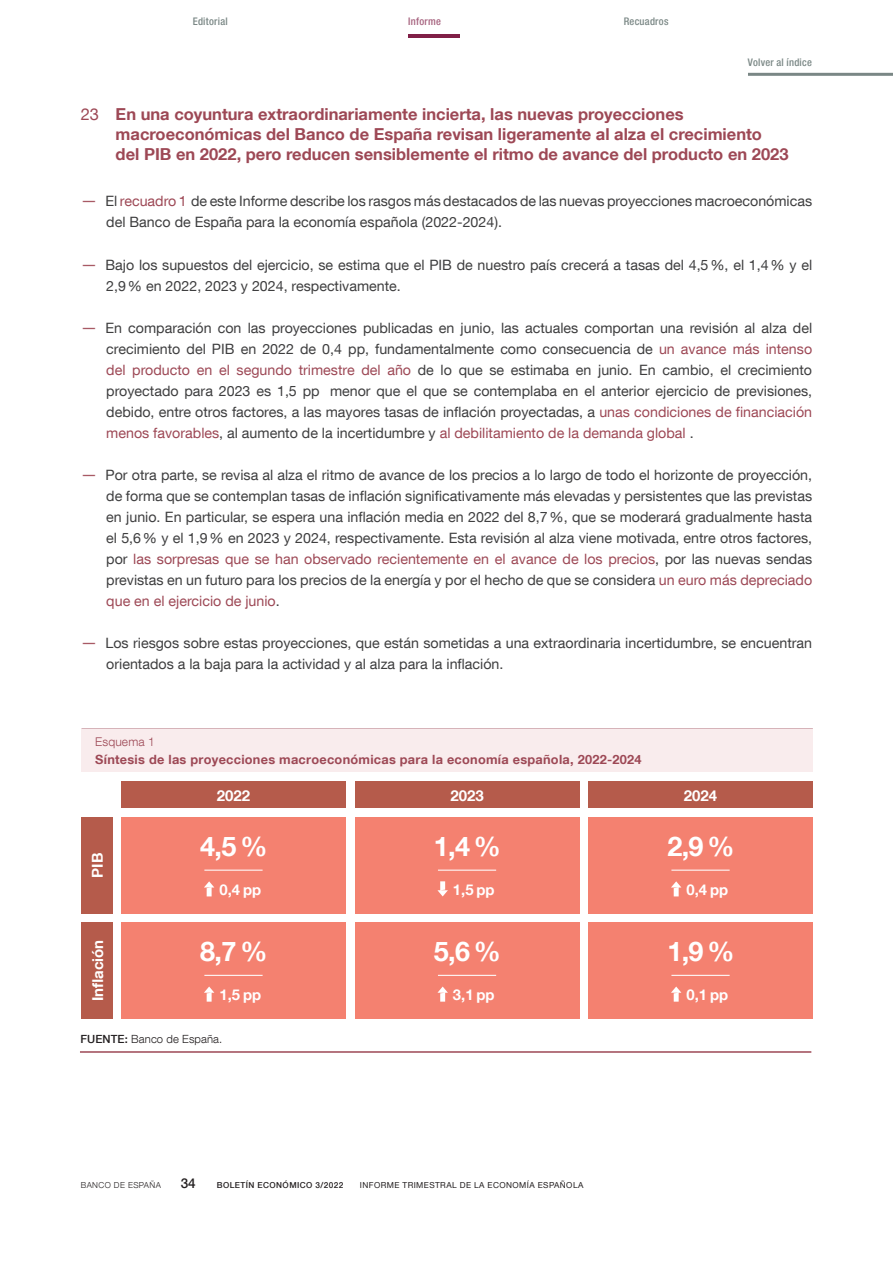
<style>
.page{position:relative;width:893px;height:1263px;background:#fff}
.page>*{position:absolute;margin:0;border:0;box-sizing:border-box;transform-origin:0 0}
.t1{font:700 27px "Bd E Neue Helvetica";color:#fff}
.Título_fichas{font:700 16.5px/19.8px "Bd E Neue Helvetica";color:#9d4855}
.t2{font:700 15px "Bd E Neue Helvetica";color:#fff}
.t3{font:700 14.85px "Bd E Neue Helvetica";color:#fff}
.Texto_ficha_Bullets{font:14.25px/21px "Bd E Neue Helvetica";color:#3e3e3f}
.t4{font:500 13.5px "Bd E Neue Helvetica";color:#231f20}
.t5{font:700 12.75px "Bd E Neue Helvetica";letter-spacing:.02em;color:#9d4855}
.t6{font:300 12px "Bd E Neue Helvetica";letter-spacing:.01em;color:#9d4855}
.t7{font:300 11.25px "Bd E Neue Helvetica";letter-spacing:.01em;color:#231f20}
.t8{font:500 condensed 10.5px "Bd E Neue Helvetica";letter-spacing:.025em;color:#7a8785}
.t9{font:500 condensed 10.5px "Bd E Neue Helvetica";letter-spacing:.025em;color:#a6627e}
.t10{font:8.25px "Bd E Neue Helvetica";letter-spacing:.05em;color:#231f20}
.t11{font:500 8.25px "Bd E Neue Helvetica";letter-spacing:.05em;color:#231f20}
.t12{font:300 8.25px "Bd E Neue Helvetica";letter-spacing:.05em;color:#231f20}
.s1{font-weight:400}
.s2{font-size:16.5px;color:#a85a65}
.s3{color:#9d4855}
.s4{font-weight:500}
</style>
<div class="page">
<hr style="left:408px;top:34px;width:52px;height:4px;background:#801f47">
<hr style="left:748px;top:73px;width:145px;height:3px;background:#7a8785">
<hr style="left:81px;top:728px;width:732px;height:2px;background:#9d4855">
<div style="left:81px;top:729px;width:732px;height:43px;background:#f9eced"></div>
<div style="left:81px;top:817px;width:32px;height:96px;background:#b55b4b"></div>
<div style="left:121px;top:817px;width:225px;height:96px;background:#f48170"></div>
<div style="left:355px;top:817px;width:224px;height:96px;background:#f48170"></div>
<div style="left:588px;top:817px;width:225px;height:96px;background:#f48170"></div>
<div style="left:81px;top:922px;width:32px;height:96px;background:#b55b4b"></div>
<div style="left:121px;top:922px;width:225px;height:96px;background:#f48170"></div>
<div style="left:355px;top:922px;width:224px;height:96px;background:#f48170"></div>
<div style="left:588px;top:922px;width:225px;height:96px;background:#f48170"></div>
<div style="left:121px;top:781px;width:225px;height:27px;background:#b55b4b"></div>
<div style="left:355px;top:781px;width:224px;height:27px;background:#b55b4b"></div>
<div style="left:588px;top:781px;width:225px;height:27px;background:#b55b4b"></div>
<hr style="left:80px;top:1051px;width:731px;height:2px;background:#9d4855">
<hr style="left:204px;top:870px;width:59px;height:1px;background:#fff">
<svg style="left:204px;top:881px;width:10px;height:15px"></svg>
<hr style="left:438px;top:870px;width:58px;height:1px;background:#fff">
<svg style="left:437px;top:881px;width:11px;height:15px"></svg>
<hr style="left:671px;top:870px;width:59px;height:1px;background:#fff">
<svg style="left:671px;top:881px;width:10px;height:15px"></svg>
<hr style="left:204px;top:975px;width:59px;height:1px;background:#fff">
<svg style="left:204px;top:986px;width:10px;height:16px"></svg>
<hr style="left:438px;top:975px;width:58px;height:1px;background:#fff">
<svg style="left:437px;top:986px;width:11px;height:16px"></svg>
<hr style="left:671px;top:975px;width:59px;height:1px;background:#fff">
<svg style="left:671px;top:986px;width:10px;height:16px"></svg>
<p class="t8" style="left:193px;top:15px;width:37px">Editorial</p>
<p class="t9" style="left:408px;top:15px;width:34px">Informe</p>
<p class="t8" style="left:624px;top:15px;width:46px">Recuadros</p>
<p class="t8" style="left:748px;top:56px;width:65px">Volver al índice</p>
<p class="Título_fichas" style="left:116px;top:104px;width:674px;text-indent:-35px"><span class="s1">23</span> En una coyuntura extraordinariamente incierta, las nuevas proyecciones macroeconómicas del Banco de España revisan ligeramente al alza el crecimiento del PIB en 2022, pero reducen sensiblemente el ritmo de avance del producto en 2023</p>
<p class="Texto_ficha_Bullets" style="left:106px;top:190px;width:707px;text-indent:-26px"><span class="s2">—</span> El <span class="s3">recuadro 1</span> de este Informe describe los rasgos más destacados de las nuevas proyecciones macroeconómicas del Banco de España para la economía española (2022-2024).</p>
<p class="Texto_ficha_Bullets" style="left:106px;top:254px;width:707px;text-indent:-26px"><span class="s2">—</span> Bajo los supuestos del ejercicio, se estima que el PIB de nuestro país crecerá a tasas del 4,5%, el 1,4% y el<br>2,9% en 2022, 2023 y 2024, respectivamente.</p>
<p class="Texto_ficha_Bullets" style="left:106px;top:317px;width:707px;text-align:justify;text-indent:-26px"><span class="s2">—</span> En comparación con las proyecciones publicadas en junio, las actuales comportan una revisión al alza del crecimiento del PIB en 2022 de 0,4 pp, fundamentalmente como consecuencia de <span class="s3">un avance más intenso del producto en el segundo trimestre del año</span> de lo que se estimaba en junio. En cambio, el crecimiento proyectado para 2023 es 1,5 pp menor que el que se contemplaba en el anterior ejercicio de previsiones, debido, entre otros factores, a las mayores tasas de inflación proyectadas, a <span class="s3">unas condiciones de financiación menos favorables</span>, al aumento de la incertidumbre y <span class="s3">al debilitamiento de la demanda global</span> .</p>
<p class="Texto_ficha_Bullets" style="left:106px;top:464px;width:707px;text-align:justify;text-indent:-26px"><span class="s2">—</span> Por otra parte, se revisa al alza el ritmo de avance de los precios a lo largo de todo el horizonte de proyección, de forma que se contemplan tasas de inflación significativamente más elevadas y persistentes que las previstas en junio. En particular, se espera una inflación media en 2022 del 8,7%, que se moderará gradualmente hasta el 5,6% y el 1,9% en 2023 y 2024, respectivamente. Esta revisión al alza viene motivada, entre otros factores, por <span class="s3">las sorpresas que se han observado recientemente en el avance de los precios</span>, por las nuevas sendas previstas en un futuro para los precios de la energía y por el hecho de que se considera <span class="s3">un euro más depreciado que en el ejercicio de junio</span>.</p>
<p class="Texto_ficha_Bullets" style="left:106px;top:632px;width:707px;text-indent:-26px"><span class="s2">—</span> Los riesgos sobre estas proyecciones, que están sometidas a una extraordinaria incertidumbre, se encuentran orientados a la baja para la actividad y al alza para la inflación.</p>
<p class="t6" style="left:95px;top:734px;width:61px">Esquema 1</p>
<p class="t5" style="left:95px;top:751px;width:548px">Síntesis de las proyecciones macroeconómicas para la economía española, 2022-2024</p>
<p class="t2" style="left:88px;top:878px;width:26px;rotate:-90deg">PIB</p>
<p class="t2" style="left:217px;top:786px;width:35px">2022</p>
<p class="t2" style="left:450px;top:786px;width:35px">2023</p>
<p class="t2" style="left:684px;top:786px;width:35px">2024</p>
<p class="t1" style="left:200px;top:829px;width:69px">4,5 %</p>
<p class="t3" style="left:219px;top:880px;width:43px">0,4 pp</p>
<p class="t1" style="left:434px;top:829px;width:69px">1,4 %</p>
<p class="t3" style="left:453px;top:880px;width:43px">1,5 pp</p>
<p class="t1" style="left:667px;top:829px;width:69px">2,9 %</p>
<p class="t3" style="left:686px;top:880px;width:43px">0,4 pp</p>
<p class="t2" style="left:88px;top:1001px;width:63px;rotate:-90deg">Inflación</p>
<p class="t1" style="left:200px;top:934px;width:69px">8,7 %</p>
<p class="t3" style="left:219px;top:985px;width:43px">1,5 pp</p>
<p class="t7" style="left:80px;top:1032px;width:143px"><span class="s4">FUENTE:</span> Banco de España.</p>
<p class="t1" style="left:434px;top:934px;width:69px">5,6 %</p>
<p class="t3" style="left:453px;top:985px;width:43px">3,1 pp</p>
<p class="t12" style="left:81px;top:1180px;width:82px">BANCO DE ESPAÑA</p>
<p class="t4" style="left:181px;top:1175px;width:16px">34</p>
<p class="t11" style="left:217px;top:1180px;width:128px">BOLETÍN ECONÓMICO 3/2022</p>
<p class="t10" style="left:360px;top:1180px;width:225px">INFORME TRIMESTRAL DE LA ECONOMÍA ESPAÑOLA</p>
<p class="t1" style="left:667px;top:934px;width:69px">1,9 %</p>
<p class="t3" style="left:686px;top:985px;width:43px">0,1 pp</p>
</div>
